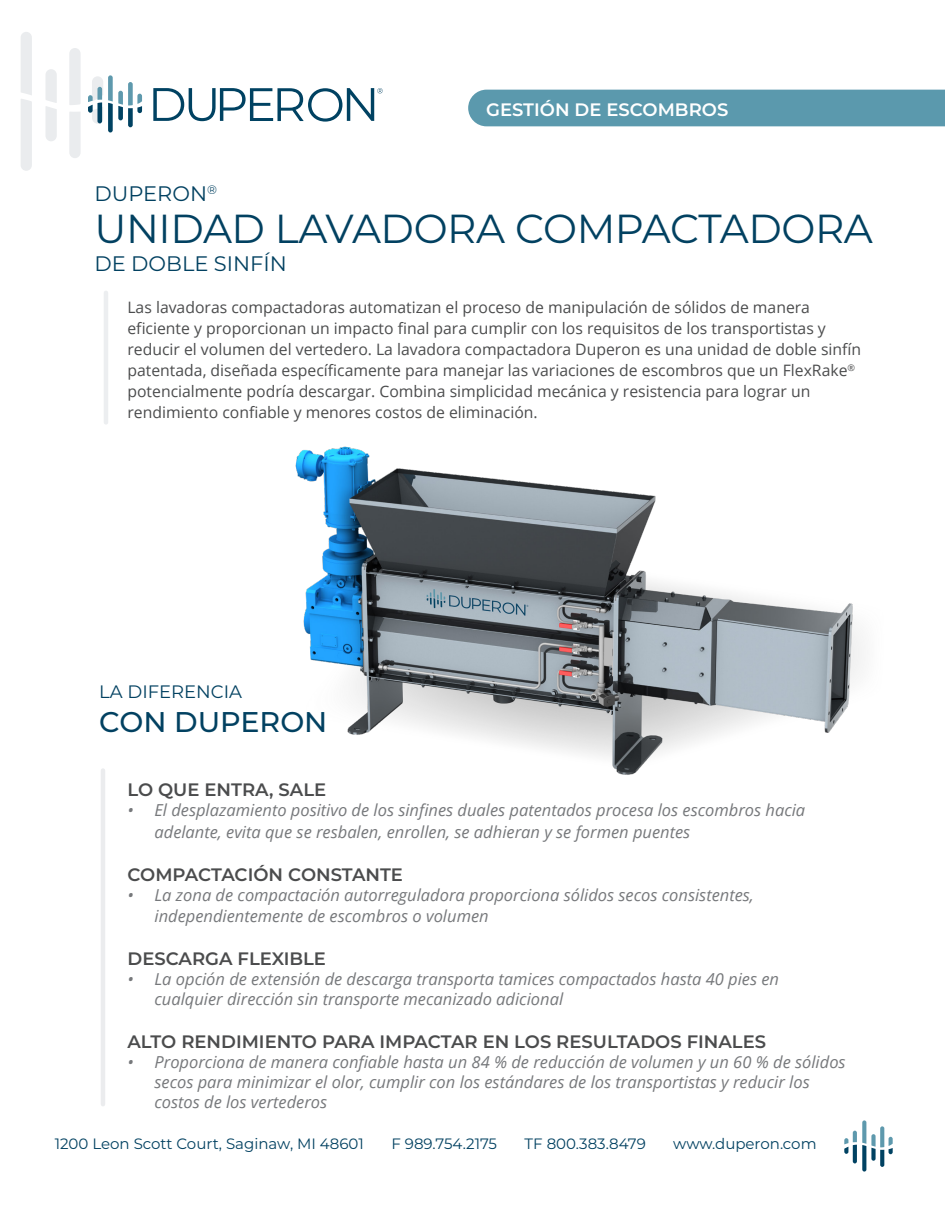
<style>
.page{position:relative;width:945px;height:1215px;background:#fff}
.page>*{position:absolute;margin:0;border:0;box-sizing:border-box;transform-origin:0 0}
.t1{font:40.5px "Montserrat";letter-spacing:-.01em;color:#024161}
.t2{font:500 28.5px "Montserrat";color:#024161}
.t3{font:21px "Montserrat";color:#024161}
.t4{font:600 18px "Montserrat";color:#4b4c4d}
.t5{font:600 18px "Montserrat";color:#fff}
.t6{font:18px "Montserrat";color:#024161}
.t7{font:italic 16.5px/19.8px "Open Sans";color:#76787b}
.t8{font:15.75px/21px "Open Sans";color:#4b4c4d}
.t9{font:15px "Montserrat";color:#024161}
</style>
<div class="page">
<img style="left:295px;top:446px;width:567px;height:329px">
<div style="left:468px;top:90px;width:477px;height:36px;background:#5b99ad"></div>
<hr style="left:104px;top:293px;width:4px;height:129px;background:#eceef0">
<hr style="left:101px;top:771px;width:4px;height:333px;background:#ebecee">
<div style="left:604px;top:638px;width:8px;height:27px;background:#bbb"></div>
<div style="left:21px;top:32px;width:11px;height:139px;background:#eaecee"></div>
<svg style="left:69px;top:112px;width:12px;height:46px"></svg>
<svg style="left:69px;top:48px;width:12px;height:57px"></svg>
<svg style="left:46px;top:69px;width:11px;height:72px"></svg>
<svg style="left:88px;top:75px;width:54px;height:58px"></svg>
<svg style="left:153px;top:88px;width:230px;height:34px"></svg>
<svg style="left:844px;top:1120px;width:49px;height:52px"></svg>
<p class="t5" style="left:486px;top:97px;width:244px">GESTIÓN DE ESCOMBROS</p>
<p class="t3" style="left:94px;top:179px;width:124px">DUPERON<sup>®</sup></p>
<p class="t1" style="left:94px;top:200px;width:780px">UNIDAD LAVADORA COMPACTADORA</p>
<p class="t3" style="left:94px;top:249px;width:194px">DE DOBLE SINFÍN</p>
<p class="t8" style="left:127px;top:296px;width:735px">Las lavadoras compactadoras automatizan el proceso de manipulación de sólidos de manera eficiente y proporcionan un impacto final para cumplir con los requisitos de los transportistas y reducir el volumen del vertedero. La lavadora compactadora Duperon es una unidad de doble sinfín patentada, diseñada específicamente para manejar las variaciones de escombros que un FlexRake<sup>® </sup>potencialmente podría descargar. Combina simplicidad mecánica y resistencia para lograr un rendimiento confiable y menores costos de eliminación.</p>
<p class="t6" style="left:99px;top:679px;width:144px">LA DIFERENCIA</p>
<p class="t2" style="left:99px;top:702px;width:230px">CON DUPERON</p>
<p class="t4" style="left:127px;top:777px;width:200px">LO QUE ENTRA, SALE</p>
<p class="t7" style="left:154px;top:799px;width:652px;line-height:21.6px;text-indent:-27px">• El desplazamiento positivo de los sinfines duales patentados procesa los escombros hacia adelante, evita que se resbalen, enrollen, se adhieran y se formen puentes</p>
<p class="t4" style="left:127px;top:862px;width:277px">COMPACTACIÓN CONSTANTE</p>
<p class="t7" style="left:154px;top:883px;width:601px;line-height:21.6px;text-indent:-27px">• La zona de compactación autorreguladora proporciona sólidos secos consistentes, independientemente de escombros o volumen</p>
<p class="t4" style="left:127px;top:946px;width:200px">DESCARGA FLEXIBLE</p>
<p class="t7" style="left:154px;top:969px;width:626px;text-indent:-27px">• La opción de extensión de descarga transporta tamices compactados hasta 40 pies en cualquier dirección sin transporte mecanizado adicional</p>
<p class="t4" style="left:127px;top:1029px;width:640px">ALTO RENDIMIENTO PARA IMPACTAR EN LOS RESULTADOS FINALES</p>
<p class="t7" style="left:154px;top:1052px;width:693px;text-indent:-27px">• Proporciona de manera confiable hasta un 84 % de reducción de volumen y un 60 % de sólidos secos para minimizar el olor, cumplir con los estándares de los transportistas y reducir los costos de los vertederos</p>
<p class="t9" style="left:55px;top:1134px;width:311px">1200 Leon Scott Court, Saginaw, MI 48601</p>
<p class="t9" style="left:391px;top:1134px;width:107px">F 989.754.2175</p>
<p class="t9" style="left:525px;top:1134px;width:123px">TF 800.383.8479</p>
<p class="t9" style="left:673px;top:1134px;width:145px">www.duperon.com</p>
</div>
